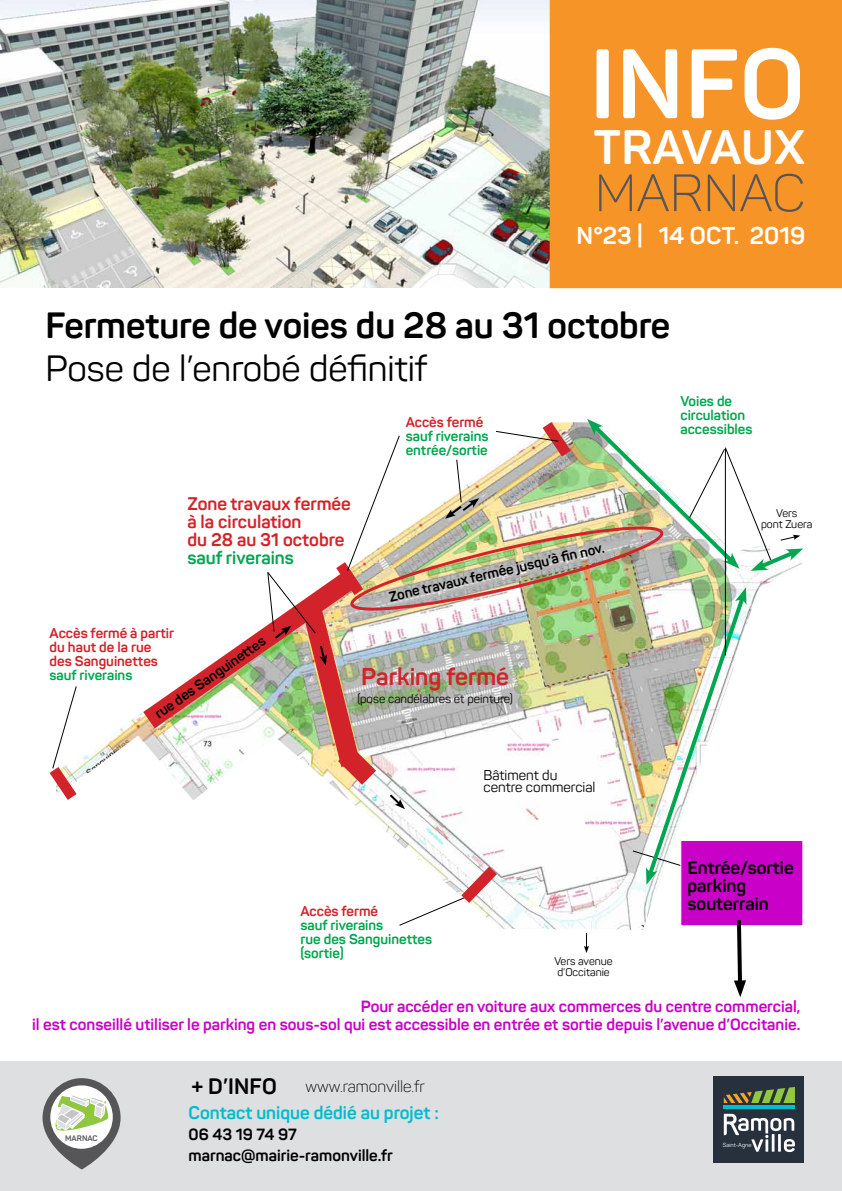
<style>
.page{position:relative;width:842px;height:1191px;background:#fff}
.page>*{position:absolute;margin:0;border:0;box-sizing:border-box;transform-origin:0 0}
.t1{font:700 97.1px "Panton";color:#fff}
.t2{font:300 51.8px "Panton";letter-spacing:.01em;color:#565659}
.t3{font:700 47.7px "Panton";letter-spacing:.005em;color:#fff}
.t4{font:700 36px "Panton";color:#000}
.t5{font:36px "Panton";color:#000}
.t6{font:700 24px "Panton";color:#fff}
.t7{font:700 24px "Panton";color:#d2232a}
.t8{font:700 22px "Panton";color:#000}
.t9{font:700 18px/18px "Panton";color:#d2232a}
.t10{font:700 18px/18px "Panton";color:#000}
.t11{font:700 18px "Panton";color:#00bccf}
.t12{font:700 18px "Panton";color:#00a650}
.t13{font:700 16px/18px "Panton";color:#c900c7;text-align:right}
.t14{font:700 16px/20.8px "Panton";color:#000}
.t15{font:300 16px "Panton";color:#000}
.t16{font:700 14px/14px "Panton";color:#00a650}
.t17{font:700 14px/14px "Panton";color:#d2232a}
.t18{font:700 14px "Panton";color:#000}
.t19{font:14px/12px "Panton";color:#000}
.t20{font:12px "Panton";color:#000}
.t21{font:11px/11px "Panton";color:#000}
.t22{font:700 7.9px "Panton";color:#565659}
.t23{font:5.9px "Panton";color:#fff}
</style>
<div class="page">
<div style="left:0;top:1061px;width:842px;height:130px;background:#dedfe0"></div>
<img style="left:0;top:0;width:550px;height:287px">
<div style="left:550px;top:0;width:292px;height:288px;background:#f79428"></div>
<div style="left:714px;top:1076px;width:90px;height:86px;background:#26313d"></div>
<svg style="left:724px;top:1105px;width:71px;height:3px"></svg>
<svg style="left:724px;top:1113px;width:71px;height:39px"></svg>
<svg style="left:724px;top:1087px;width:71px;height:16px"></svg>
<svg style="left:43px;top:1078px;width:78px;height:91px"></svg>
<svg style="left:50px;top:686px;width:27px;height:114px"></svg>
<img style="left:136px;top:419px;width:667px;height:578px">
<h1 class="t1" style="left:590px;top:23px;width:216px">info</h1>
<h3 class="t3" style="left:594px;top:117px;width:213px">Travaux</h3>
<h2 class="t2" style="left:595px;top:161px;width:211px">Marnac</h2>
<h3 class="t6" style="left:577px;top:220px;width:230px">N°23 | 14 OCT. 2019</h3>
<h3 class="t4" style="left:45px;top:303px;width:626px">Fermeture de voies du 28 au 31 octobre</h3>
<h3 class="t5" style="left:45px;top:347px;width:384px">Pose de l’enrobé définitif</h3>
<p class="t17" style="left:406px;top:415px;width:79px">Accès fermé</p>
<p class="t16" style="left:406px;top:429px;width:84px">sauf riverains entrée/sortie</p>
<p class="t16" style="left:680px;top:393px;width:74px">Voies de circulation accessibles</p>
<p class="t9" style="left:187px;top:494px;width:165px">Zone travaux fermée à la circulation<br>du 28 au 31 octobre</p>
<p class="t12" style="left:187px;top:546px;width:108px">sauf riverains</p>
<p class="t18" style="left:387px;top:588px;width:222px;rotate:-13deg">Zone travaux fermée jusqu’à fi n nov.</p>
<p class="t17" style="left:50px;top:625px;width:126px">Accès fermé à partir du haut de la rue des Sanguinettes</p>
<p class="t16" style="left:50px;top:667px;width:84px">sauf riverains</p>
<p class="t18" style="left:151px;top:707px;width:133px;rotate:-35deg">rue des Sanguinettes</p>
<h3 class="t7" style="left:361px;top:662px;width:149px">Parking fermé</h3>
<p class="t20" style="left:357px;top:691px;width:157px">(pose candélabres et peinture)</p>
<p class="t21" style="left:761px;top:507px;width:53px;text-align:center">Vers<br>pont Zuera</p>
<p class="t19" style="left:483px;top:769px;width:114px">Bâtiment du centre commercial</p>
<p class="t17" style="left:300px;top:904px;width:79px">Accès fermé</p>
<p class="t16" style="left:300px;top:918px;width:133px">sauf riverains<br>rue des Sanguinettes (sortie)</p>
<p class="t21" style="left:554px;top:955px;width:60px">Vers avenue d’Occitanie</p>
<p class="t10" style="left:687px;top:858px;width:108px">Entrée/sortie parking souterrain</p>
<p class="t13" style="left:32px;top:997px;width:770px">Pour accéder en voiture aux commerces du centre commercial,<br>il est conseillé utiliser le parking en sous-sol qui est accessible en entrée et sortie depuis l’avenue d’Occitanie.</p>
<p class="t22" style="left:65px;top:1133px;width:13px">MARNA</p>
<p class="t22" style="left:93px;top:1133px;width:7px">C</p>
<h3 class="t8" style="left:191px;top:1073px;width:87px">+ d’info</h3>
<p class="t11" style="left:189px;top:1101px;width:252px">Contact unique dédié au projet :</p>
<p class="t14" style="left:189px;top:1124px;width:206px">06 43 19 74 97 marnac@mairie-ramonville.fr</p>
<p class="t15" style="left:306px;top:1076px;width:121px">www.ramonville.fr</p>
<p class="t23" style="left:723px;top:1141px;width:30px">Saint-Agne</p>
</div>
